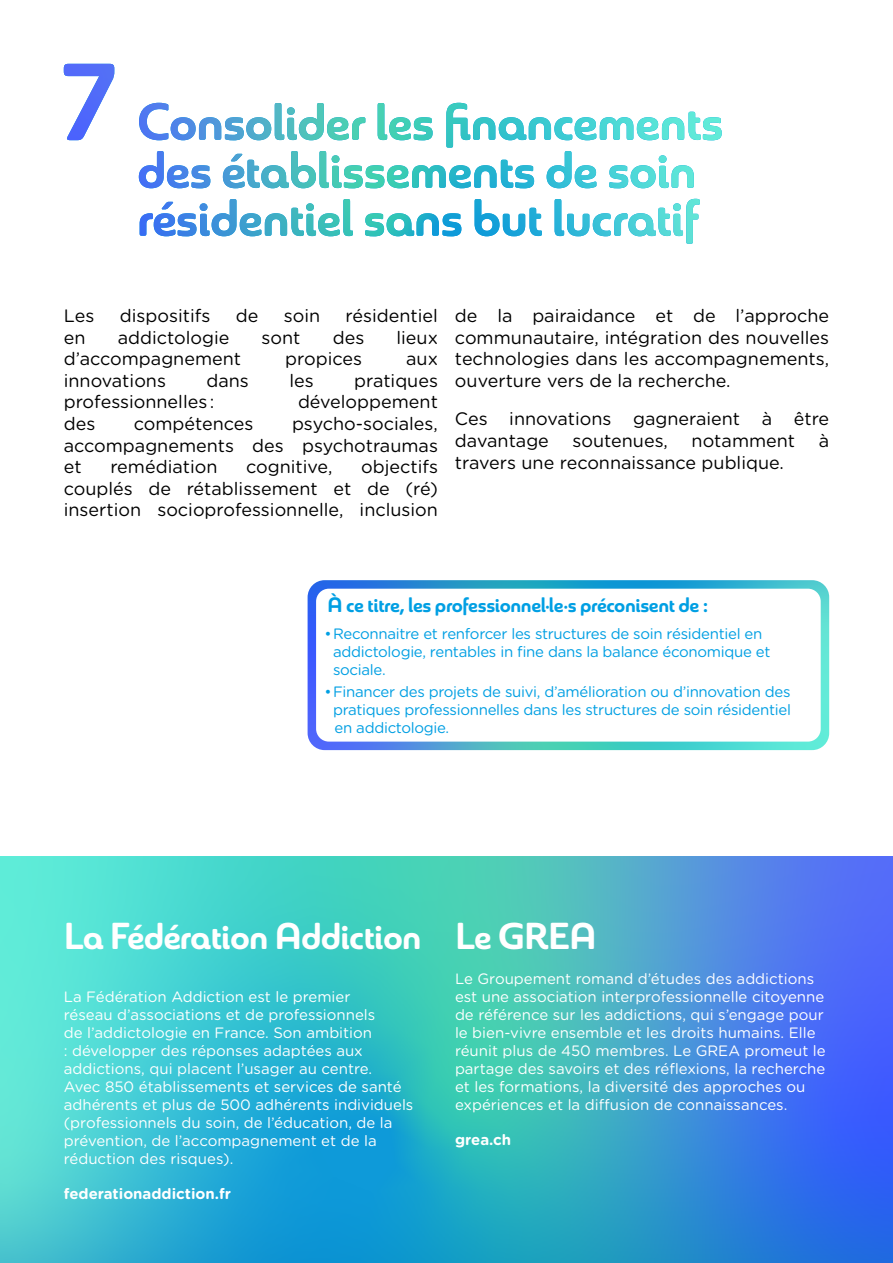
<style>
.page{position:relative;width:893px;height:1263px;background:#fff}
.page>*{position:absolute;margin:0;border:0;box-sizing:border-box;transform-origin:0 0}
.t1{font:37.5px "Sangli Nor Bol";letter-spacing:-.02em;color:#fff}
.t2{font:21px "Sangli Nor Bol";letter-spacing:-.02em;color:#009fe3}
.t3{font:18px/21.6px "Gotham Rounded";color:#000;text-align:justify}
.t4{font:15px/18px "Gotham Rounded";color:#fff}
.t5{font:15px/18px "Gotham Rounded";letter-spacing:-.02em;color:#009fe3}
.t6{font:700 15px "Gotham Rounded";color:#fff}
</style>
<div class="page">
<svg style="left:138px;top:151px;width:562px;height:93px"></svg>
<img style="left:64px;top:64px;width:658px;height:84px">
<img style="left:308px;top:580px;width:521px;height:170px">
<div style="left:316px;top:589px;width:505px;height:153px;background:#fff;border-radius:13px"></div>
<img style="left:0;top:857px;width:893px;height:406px">
<p class="t3" style="left:64px;top:304px;width:32px">Les</p>
<p class="t3" style="left:120px;top:304px;width:92px">dispositifs</p>
<p class="t3" style="left:236px;top:304px;width:24px">de</p>
<p class="t3" style="left:284px;top:304px;width:38px">soin</p>
<p class="t3" style="left:346px;top:304px;width:94px">résidentiel</p>
<p class="t3" style="left:64px;top:326px;width:23px">en</p>
<p class="t3" style="left:118px;top:326px;width:113px">addictologie</p>
<p class="t3" style="left:262px;top:326px;width:40px">sont</p>
<p class="t3" style="left:333px;top:326px;width:33px">des</p>
<p class="t3" style="left:396px;top:326px;width:43px">lieux</p>
<p class="t3" style="left:64px;top:347px;width:179px">d’accompagnement</p>
<p class="t3" style="left:285px;top:347px;width:78px">propices</p>
<p class="t3" style="left:406px;top:347px;width:33px">aux</p>
<p class="t3" style="left:64px;top:369px;width:104px">innovations</p>
<p class="t3" style="left:206px;top:369px;width:44px">dans</p>
<p class="t3" style="left:289px;top:369px;width:26px">les</p>
<p class="t3" style="left:354px;top:369px;width:85px">pratiques</p>
<p class="t3" style="left:64px;top:390px;width:152px">professionnelles :</p>
<p class="t3" style="left:298px;top:390px;width:141px">développement</p>
<p class="t3" style="left:64px;top:412px;width:33px">des</p>
<p class="t3" style="left:134px;top:412px;width:121px">compétences</p>
<p class="t3" style="left:64px;top:412px;width:376px;text-indent:228px">psycho-sociales, accompagnements des psychotraumas et</p>
<p class="t3" style="left:64px;top:455px;width:376px;text-indent:297px">objectifs couplés de rétablissement et de (ré) insertion socioprofessionnelle, inclusion</p>
<p class="t3" style="left:110px;top:455px;width:109px">remédiation</p>
<p class="t3" style="left:246px;top:455px;width:88px">cognitive,</p>
<p class="t3" style="left:455px;top:304px;width:376px">de la pairaidance et de l’approche communautaire, intégration des nouvelles technologies dans les accompagnements, ouverture vers de la recherche.</p>
<p class="t3" style="left:455px;top:407px;width:376px">Ces innovations gagneraient à être davantage</p>
<p class="t3" style="left:572px;top:429px;width:97px">soutenues,</p>
<p class="t3" style="left:692px;top:429px;width:105px">notamment</p>
<p class="t3" style="left:819px;top:429px;width:12px">à</p>
<p class="t3" style="left:455px;top:451px;width:331px">travers une reconnaissance publique.</p>
<h2 class="t2" style="left:328px;top:593px;width:382px">À ce titre, les professionnel·le·s préconisent de :</h2>
<p class="t5" style="left:333px;top:624px;width:439px;text-indent:-9px">•Reconnaitre et renforcer les structures de soin résidentiel en addictologie, rentables in fine dans la balance économique et sociale.</p>
<p class="t5" style="left:333px;top:682px;width:459px;text-align:justify;text-indent:-9px">•Financer des projets de suivi, d’amélioration ou d’innovation des pratiques professionnelles dans les structures de soin résidentiel en addictologie.</p>
<h1 class="t1" style="left:64px;top:914px;width:359px">La Fédération Addiction</h1>
<p class="t4" style="left:64px;top:987px;width:351px">La Fédération Addiction est le premier<br>réseau d’associations et de professionnels<br>de l’addictologie en France. Son ambition<br>: développer des réponses adaptées aux addictions, qui placent l’usager au centre.<br>Avec 850 établissements et services de santé adhérents et plus de 500 adhérents individuels (professionnels du soin, de l’éducation, de la prévention, de l’accompagnement et de la réduction des risques).</p>
<p class="t6" style="left:64px;top:1183px;width:169px">federationaddiction.fr</p>
<h1 class="t1" style="left:455px;top:914px;width:143px">Le GREA</h1>
<p class="t4" style="left:455px;top:969px;width:372px">Le Groupement romand d’études des addictions est une association interprofessionnelle citoyenne de référence sur les addictions, qui s’engage pour le bien-vivre ensemble et les droits humains. Elle réunit plus de 450 membres. Le GREA promeut le partage des savoirs et des réflexions, la recherche et les formations, la diversité des approches ou expériences et la diffusion de connaissances.</p>
<p class="t6" style="left:455px;top:1129px;width:58px">grea.ch</p>
</div>
